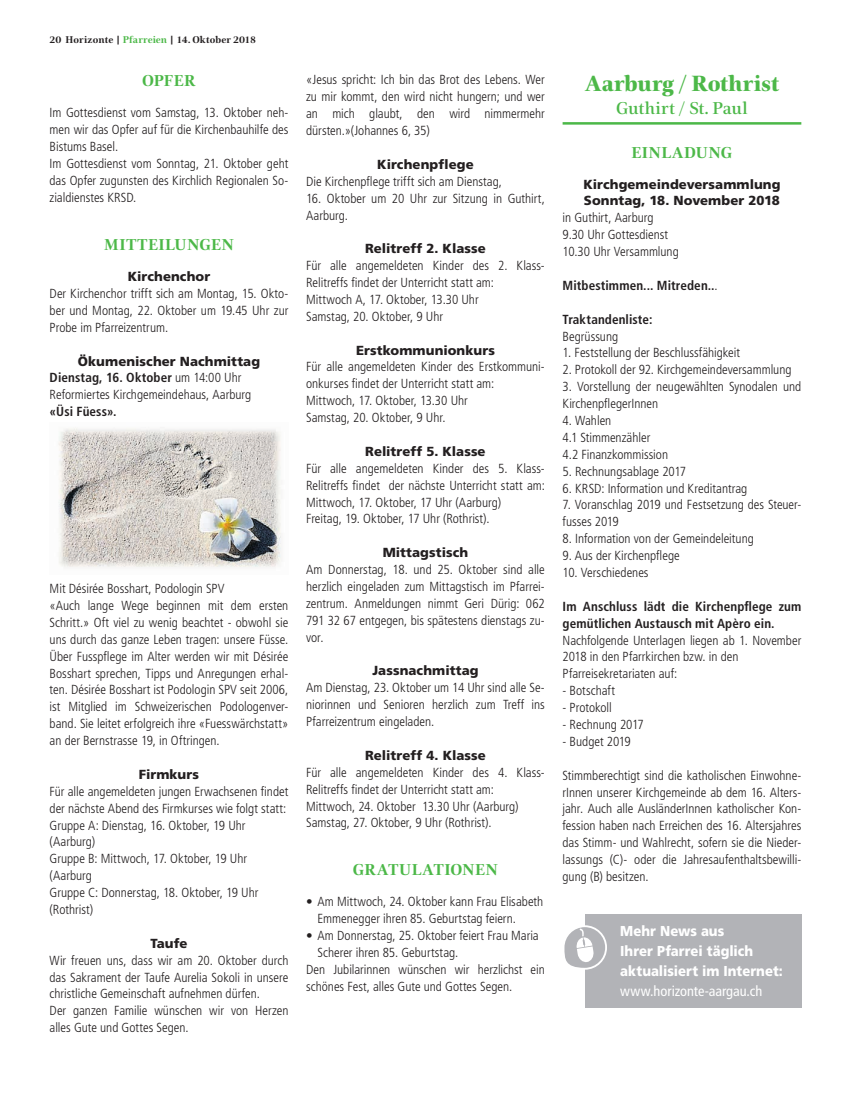
<style>
.page{position:relative;width:851px;height:1099px;background:#fff}
.page>*{position:absolute;margin:0;border:0;box-sizing:border-box;transform-origin:0 0}
.t1{font:800 22.5px "Civita";letter-spacing:-.005em;color:#4cb848}
.t2{font:500 17.5px "Civita";color:#4cb848}
.t3{font:700 16.12px "Civita";letter-spacing:.025em;color:#4cb848}
.t4{font:900 14.38px/20px "Frutiger LT Std";color:#fff;scale:.91 1}
.t5{font:condensed 14.38px "Frutiger LT Std";letter-spacing:-.005em;color:#fff}
.t6{font:300 condensed 13.12px/16.9px "Frutiger LT Std";color:#231f20}
.t7{font:900 13.12px/16.9px "Frutiger LT Std";letter-spacing:.005em;color:#231f20}
.t8{font:700 condensed 13.12px/16.9px "Frutiger LT Std";letter-spacing:.005em;color:#231f20}
.t9{font:700 10px "Civita";letter-spacing:.005em;color:#231f20}
.s1{color:#4cb848}
.s2{font-weight:900;font-stretch:normal}
.s3{font-weight:700}
.s4{font-weight:300}
</style>
<div class="page">
<img style="left:58px;top:428px;width:223px;height:139px">
<hr style="left:562px;top:122px;width:239px;height:3px;background:#4cb848">
<div style="left:584px;top:914px;width:217px;height:93px;background:#b2b3b7"></div>
<div style="left:563px;top:926px;width:43px;height:42px;background:#b2b3b7;border-radius:50%"></div>
<div style="left:562px;top:925px;width:45px;height:44px;border:2px solid #fff;border-radius:50%"></div>
<svg style="left:576px;top:928px;width:18px;height:34px"></svg>
<p class="t9" style="left:50px;top:33px;width:208px">20 Horizonte | <span class="s1">Pfarreien</span> | 14. Oktober 2018</p>
<p class="t3" style="left:142px;top:70px;width:55px">OPFER</p>
<p class="t6" style="left:50px;top:105px;width:240px">Im Gottesdienst vom Samstag, 13. Oktober neh&shy;men wir das Opfer auf für die Kirchenbauhilfe des Bistums Basel.<br>Im Gottesdienst vom Sonntag, 21. Oktober geht das Opfer zugunsten des Kirchlich Regionalen So&shy;zialdienstes KRSD.</p>
<p class="t3" style="left:104px;top:234px;width:131px">MITTEILUNGEN</p>
<p class="t7" style="left:128px;top:268px;width:84px">Kirchenchor</p>
<p class="t6" style="left:50px;top:285px;width:240px;text-align:justify">Der Kirchenchor trifft sich am Montag, 15. Okto&shy;ber und Montag, 22. Oktober um 19.45 Uhr zur Probe im Pfarreizentrum.</p>
<p class="t6" style="left:50px;top:353px;width:212px;text-indent:28px"><span class="s2">Ökumenischer Nachmittag<br></span><span class="s3">Dienstag, 16. Oktober</span> um 14:00 Uhr<br>Reformiertes Kirchgemeindehaus, Aarburg</p>
<p class="t8" style="left:50px;top:403px;width:69px">«Üsi Füess».</p>
<p class="t6" style="left:50px;top:580px;width:240px">Mit Désirée Bosshart, Podologin SPV<br>«Auch lange Wege beginnen mit dem ersten Schritt.» Oft viel zu wenig beachtet - obwohl sie uns durch das ganze Leben tragen: unsere Füsse.<br>Über Fusspflege im Alter werden wir mit Désirée Bosshart sprechen, Tipps und Anregungen erhal&shy;ten. Désirée Bosshart ist Podologin SPV seit 2006, ist Mitglied im Schweizerischen Podologenver&shy;band. Sie leitet erfolgreich ihre «Fuesswärchstatt» an der Bernstrasse 19, in Oftringen.</p>
<p class="t7" style="left:139px;top:765px;width:62px">Firmkurs</p>
<p class="t6" style="left:50px;top:783px;width:240px">Für alle angemeldeten jungen Erwachsenen findet der nächste Abend des Firmkurses wie folgt statt:<br>Gruppe A: Dienstag, 16. Oktober, 19 Uhr (Aarburg)<br>Gruppe B: Mittwoch, 17. Oktober, 19 Uhr (Aarburg<br>Gruppe C: Donnerstag, 18. Oktober, 19 Uhr (Rothrist)</p>
<p class="t7" style="left:150px;top:934px;width:39px">Taufe</p>
<p class="t6" style="left:50px;top:951px;width:240px">Wir freuen uns, dass wir am 20. Oktober durch das Sakrament der Taufe Aurelia Sokoli in unsere christliche Gemeinschaft aufnehmen dürfen.<br>Der ganzen Familie wünschen wir von Herzen alles Gute und Gottes Segen.</p>
<p class="t6" style="left:306px;top:72px;width:240px;text-align:justify">«Jesus spricht: Ich bin das Brot des Lebens. Wer zu mir kommt, den wird nicht hungern; und wer an mich glaubt, den wird nimmermehr dürsten.»(Johannes 6, 35)</p>
<p class="t7" style="left:377px;top:156px;width:98px">Kirchenpflege</p>
<p class="t6" style="left:306px;top:173px;width:197px">Die Kirchenpflege trifft sich am Dienstag,</p>
<p class="t6" style="left:306px;top:190px;width:240px">16. Oktober um 20 Uhr zur Sitzung in Guthirt,<br>Aarburg.</p>
<p class="t7" style="left:365px;top:240px;width:122px">Relitreff 2. Klasse</p>
<p class="t6" style="left:306px;top:257px;width:240px">Für alle angemeldeten Kinder des 2. Klass-Relitreffs findet der Unterricht statt am:<br>Mittwoch A, 17. Oktober, 13.30 Uhr<br>Samstag, 20. Oktober, 9 Uhr</p>
<p class="t7" style="left:356px;top:341px;width:140px">Erstkommunionkurs</p>
<p class="t6" style="left:306px;top:359px;width:240px">Für alle angemeldeten Kinder des Erstkommuni&shy;onkurses findet der Unterricht statt am:<br>Mittwoch, 17. Oktober, 13.30 Uhr<br>Samstag, 20. Oktober, 9 Uhr.</p>
<p class="t7" style="left:365px;top:443px;width:122px">Relitreff 5. Klasse</p>
<p class="t6" style="left:306px;top:460px;width:240px">Für alle angemeldeten Kinder des 5. Klass-Relitreffs findet der nächste Unterricht statt am:<br>Mittwoch, 17. Oktober, 17 Uhr (Aarburg)<br>Freitag, 19. Oktober, 17 Uhr (Rothrist).</p>
<p class="t7" style="left:382px;top:544px;width:87px">Mittagstisch</p>
<p class="t6" style="left:306px;top:561px;width:240px;text-align:justify">Am Donnerstag, 18. und 25. Oktober sind alle herzlich eingeladen zum Mittagstisch im Pfarrei&shy;zentrum. Anmeldungen nimmt Geri Dürig: 062<br>791 32 67 entgegen, bis spätestens dienstags zu&shy;vor.</p>
<p class="t7" style="left:372px;top:662px;width:107px">Jassnachmittag</p>
<p class="t6" style="left:306px;top:679px;width:240px;text-align:justify">Am Dienstag, 23. Oktober um 14 Uhr sind alle Se&shy;niorinnen und Senioren herzlich zum Treff ins Pfarreizentrum eingeladen.</p>
<p class="t7" style="left:365px;top:746px;width:122px">Relitreff 4. Klasse</p>
<p class="t6" style="left:306px;top:764px;width:240px">Für alle angemeldeten Kinder des 4. Klass-Relitreffs findet der Unterricht statt am:<br>Mittwoch, 24. Oktober 13.30 Uhr (Aarburg)<br>Samstag, 27. Oktober, 9 Uhr (Rothrist).</p>
<p class="t3" style="left:353px;top:859px;width:147px">GRATULATIONEN</p>
<p class="t6" style="left:317px;top:893px;width:227px;text-indent:-11px">• Am Mittwoch, 24. Oktober kann Frau Elisabeth<br>Emmenegger ihren 85. Geburtstag feiern.</p>
<p class="t6" style="left:306px;top:927px;width:234px">• Am Donnerstag, 25. Oktober feiert Frau Maria</p>
<p class="t6" style="left:317px;top:944px;width:142px">Scherer ihren 85. Geburtstag.</p>
<p class="t6" style="left:306px;top:961px;width:240px">Den Jubilarinnen wünschen wir herzlichst ein</p>
<p class="t6" style="left:306px;top:978px;width:208px">schönes Fest, alles Gute und Gottes Segen.</p>
<h1 class="t1" style="left:585px;top:68px;width:195px">Aarburg / Rothrist</h1>
<h2 class="t2" style="left:616px;top:96px;width:133px">Guthirt / St. Paul</h2>
<p class="t3" style="left:631px;top:141px;width:102px">EINLADUNG</p>
<p class="t7" style="left:583px;top:175px;width:199px">Kirchgemeindeversammlung<br>Sonntag, 18. November 2018</p>
<p class="t6" style="left:562px;top:209px;width:118px">in Guthirt, Aarburg<br>9.30 Uhr Gottesdienst<br>10.30 Uhr Versammlung</p>
<p class="t8" style="left:562px;top:277px;width:156px">Mitbestimmen... Mitreden..<span class="s4">.</span></p>
<p class="t8" style="left:562px;top:311px;width:91px">Traktandenliste:</p>
<p class="t6" style="left:562px;top:328px;width:57px">Begrüssung</p>
<p class="t6" style="left:562px;top:344px;width:179px">1. Feststellung der Beschlussfähigkeit</p>
<p class="t6" style="left:562px;top:361px;width:230px">2. Protokoll der 92. Kirchgemeindeversammlung</p>
<p class="t6" style="left:562px;top:378px;width:240px">3. Vorstellung der neugewählten Synodalen und<br>KirchenpflegerInnen</p>
<p class="t6" style="left:562px;top:412px;width:107px">4. Wahlen<br>4.1 Stimmenzähler<br>4.2 Finanzkommission</p>
<p class="t6" style="left:562px;top:463px;width:125px">5. Rechnungsablage 2017</p>
<p class="t6" style="left:562px;top:480px;width:186px">6. KRSD: Information und Kreditantrag</p>
<p class="t6" style="left:562px;top:496px;width:240px">7. Voranschlag 2019 und Festsetzung des Steuer&shy;fusses 2019</p>
<p class="t6" style="left:562px;top:530px;width:193px">8. Information von der Gemeindeleitung</p>
<p class="t6" style="left:562px;top:547px;width:119px">9. Aus der Kirchenpflege</p>
<p class="t6" style="left:562px;top:564px;width:87px">10. Verschiedenes</p>
<p class="t8" style="left:562px;top:597px;width:240px">Im Anschluss lädt die Kirchenpflege zum gemütlichen Austausch mit Apèro ein.</p>
<p class="t6" style="left:562px;top:631px;width:240px">Nachfolgende Unterlagen liegen ab 1. November<br>2018 in den Pfarrkirchen bzw. in den<br>Pfarreisekretariaten auf:</p>
<p class="t6" style="left:562px;top:682px;width:54px">- Botschaft</p>
<p class="t6" style="left:562px;top:699px;width:51px">- Protokoll</p>
<p class="t6" style="left:562px;top:716px;width:83px">- Rechnung 2017</p>
<p class="t6" style="left:562px;top:733px;width:70px">- Budget 2019</p>
<p class="t6" style="left:562px;top:766px;width:240px;text-align:justify">Stimmberechtigt sind die katholischen Einwohne&shy;rInnen unserer Kirchgemeinde ab dem 16. Alters&shy;jahr. Auch alle AusländerInnen katholischer Kon&shy;fession haben nach Erreichen des 16. Altersjahres das Stimm- und Wahlrecht, sofern sie die Nieder&shy;lassungs (C)- oder die Jahresaufenthaltsbewilli&shy;gung (B) besitzen.</p>
<p class="t4" style="left:620px;top:921px;width:180px">Mehr News aus<br>Ihrer Pfarrei täglich aktualisiert im Internet:</p>
<p class="t5" style="left:620px;top:982px;width:144px">www.horizonte-aargau.ch</p>
</div>
